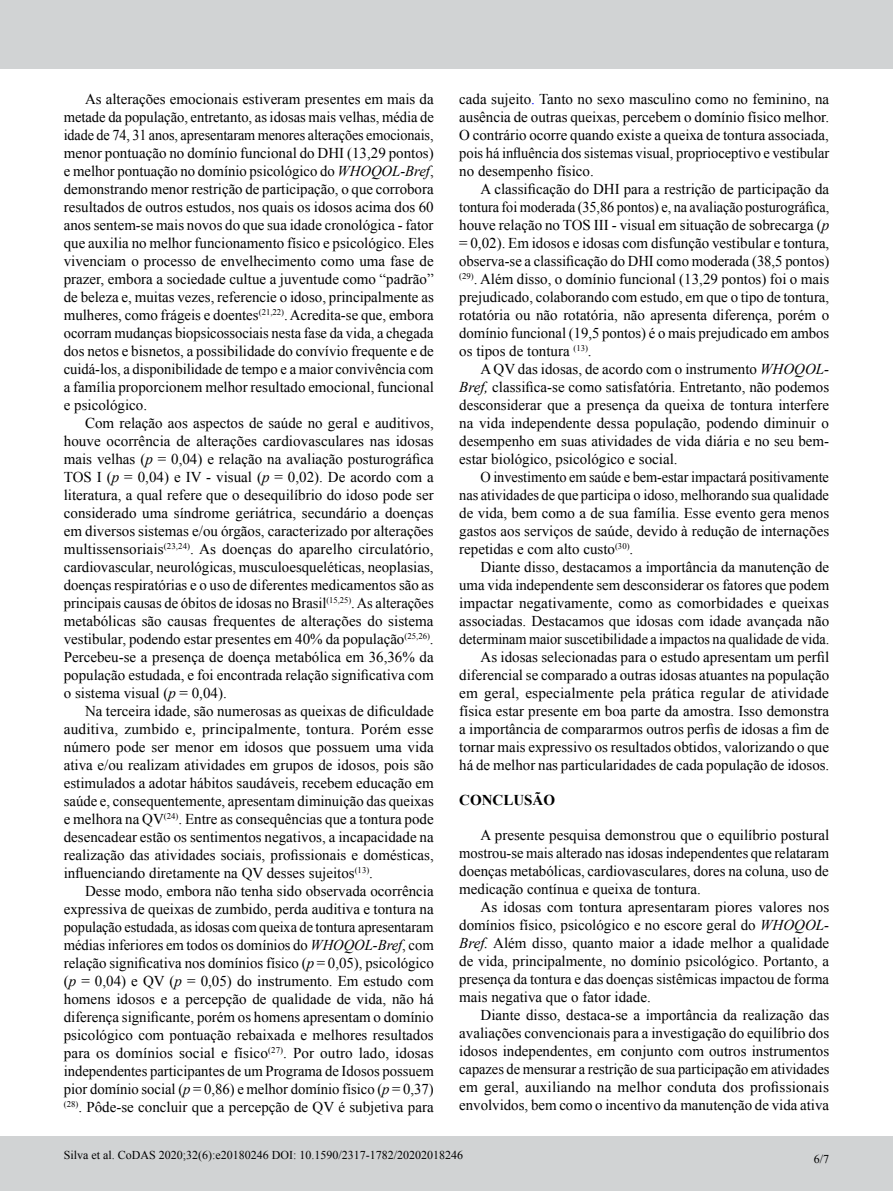
<style>
.page{position:relative;width:893px;height:1191px;background:#fff}
.page>*{position:absolute;margin:0;border:0;box-sizing:border-box;transform-origin:0 0}
.t1{font:15px/18px "Times New Roman";color:#000;text-align:justify}
.t2{font:15px/18px "Times New Roman";color:#000;text-align:justify;scale:.96 1}
.t3{font:700 15px "Times New Roman";color:#000}
.t4{font:12px "Times New Roman";color:#000}
.s1{font-style:italic}
.s2{color:#00f}
</style>
<div class="page">
<div style="left:0;top:1137px;width:893px;height:54px;background:#d1d3d4"></div>
<div style="left:0;top:0;width:893px;height:69px;background:#d1d3d4"></div>
<p class="t1" style="left:64px;top:90px;width:372px;text-indent:21px">As alterações emocionais estiveram presentes em mais da metade da população, entretanto, as idosas mais velhas, média de idade de 74, 31 anos, apresentaram menores alterações emocionais, menor pontuação no domínio funcional do DHI (13,29 pontos) e melhor pontuação no domínio psicológico do <span class="s1">WHOQOL-Bref</span>, demonstrando menor restrição de participação, o que corrobora resultados de outros estudos, nos quais os idosos acima dos 60 anos sentem-se mais novos do que sua idade cronológica - fator que auxilia no melhor funcionamento físico e psicológico. Eles vivenciam o processo de envelhecimento como uma fase de prazer, embora a sociedade cultue a juventude como “padrão” de beleza e, muitas vezes, referencie o idoso, principalmente as mulheres, como frágeis e doentes<sup>(21,22)</sup>. Acredita-se que, embora ocorram mudanças biopsicossociais nesta fase da vida, a chegada dos netos e bisnetos, a possibilidade do convívio frequente e de cuidá-los, a disponibilidade de tempo e a maior convivência com a família proporcionem melhor resultado emocional, funcional e psicológico.</p>
<p class="t1" style="left:64px;top:414px;width:372px;text-indent:21px">Com relação aos aspectos de saúde no geral e auditivos, houve ocorrência de alterações cardiovasculares nas idosas mais velhas (<span class="s1">p</span> = 0,04) e relação na avaliação posturográfica TOS I (<span class="s1">p</span> = 0,04) e IV - visual (<span class="s1">p</span> = 0,02). De acordo com a literatura, a qual refere que o desequilíbrio do idoso pode ser considerado uma síndrome geriátrica, secundário a doenças em diversos sistemas e/ou órgãos, caracterizado por alterações multissensoriais<sup>(23,24)</sup>. As doenças do aparelho circulatório, cardiovascular, neurológicas, musculoesqueléticas, neoplasias, doenças respiratórias e o uso de diferentes medicamentos são as principais causas de óbitos de idosas no Brasil<sup>(15,25)</sup>. As alterações metabólicas são causas frequentes de alterações do sistema vestibular, podendo estar presentes em 40% da população<sup>(25,26)</sup>.<br>Percebeu-se a presença de doença metabólica em 36,36% da população estudada, e foi encontrada relação significativa com o sistema visual (<span class="s1">p</span> = 0,04).</p>
<p class="t1" style="left:64px;top:702px;width:372px;text-indent:21px">Na terceira idade, são numerosas as queixas de dificuldade auditiva, zumbido e, principalmente, tontura. Porém esse número pode ser menor em idosos que possuem uma vida ativa e/ou realizam atividades em grupos de idosos, pois são estimulados a adotar hábitos saudáveis, recebem educação em saúde e, consequentemente, apresentam diminuição das queixas e melhora na QV<sup>(24)</sup>. Entre as consequências que a tontura pode desencadear estão os sentimentos negativos, a incapacidade na realização das atividades sociais, profissionais e domésticas, influenciando diretamente na QV desses sujeitos<sup>(13)</sup>.</p>
<p class="t1" style="left:64px;top:882px;width:372px;text-indent:21px">Desse modo, embora não tenha sido observada ocorrência expressiva de queixas de zumbido, perda auditiva e tontura na população estudada, as idosas com queixa de tontura apresentaram médias inferiores em todos os domínios do <span class="s1">WHOQOL-Bref</span>, com relação significativa nos domínios físico (<span class="s1">p</span> = 0,05), psicológico (<span class="s1">p</span> = 0,04) e QV (<span class="s1">p</span> = 0,05) do instrumento. Em estudo com homens idosos e a percepção de qualidade de vida, não há diferença significante, porém os homens apresentam o domínio psicológico com pontuação rebaixada e melhores resultados para os domínios social e físico<sup>(27)</sup>. Por outro lado, idosas independentes participantes de um Programa de Idosos possuem pior domínio social (<span class="s1">p</span> = 0,86) e melhor domínio físico (<span class="s1">p</span> = 0,37) <sup>(28)</sup>. Pôde-se concluir que a percepção de QV é subjetiva para</p>
<p class="t1" style="left:459px;top:90px;width:372px">cada sujeito<span class="s2">.</span> Tanto no sexo masculino como no feminino, na ausência de outras queixas, percebem o domínio físico melhor.<br>O contrário ocorre quando existe a queixa de tontura associada, pois há influência dos sistemas visual, proprioceptivo e vestibular no desempenho físico.</p>
<p class="t1" style="left:459px;top:180px;width:372px;text-indent:21px">A classificação do DHI para a restrição de participação da tontura foi moderada (35,86 pontos) e, na avaliação posturográfica, houve relação no TOS III - visual em situação de sobrecarga (<span class="s1">p </span>= 0,02). Em idosos e idosas com disfunção vestibular e tontura, observa-se a classificação do DHI como moderada (38,5 pontos) <sup>(29)</sup>. Além disso, o domínio funcional (13,29 pontos) foi o mais prejudicado, colaborando com estudo, em que o tipo de tontura, rotatória ou não rotatória, não apresenta diferença, porém o domínio funcional (19,5 pontos) é o mais prejudicado em ambos os tipos de tontura <sup>(13)</sup>.</p>
<p class="t1" style="left:459px;top:360px;width:371px;text-indent:21px">A QV das idosas, de acordo com o instrumento <span class="s1">WHOQOL-Bref,</span> classifica-se como satisfatória. Entretanto, não podemos desconsiderar que a presença da queixa de tontura interfere na vida independente dessa população, podendo diminuir o desempenho em suas atividades de vida diária e no seu bem&shy;estar biológico, psicológico e social.</p>
<p class="t2" style="left:459px;top:468px;width:387px;text-indent:21px">O investimento em saúde e bem-estar impactará positivamente nas atividades de que participa o idoso, melhorando sua qualidade de vida, bem como a de sua família. Esse evento gera menos gastos aos serviços de saúde, devido à redução de internações repetidas e com alto custo<sup>(30)</sup>.</p>
<p class="t1" style="left:459px;top:558px;width:372px;text-align:right">Diante disso, destacamos a importância da manutenção de uma vida independente sem desconsiderar os fatores que podem impactar negativamente, como as comorbidades e queixas associadas. Destacamos que idosas com idade avançada não determinam maior suscetibilidade a impactos na qualidade de vida.<br>As idosas selecionadas para o estudo apresentam um perfil diferencial se comparado a outras idosas atuantes na população em geral, especialmente pela prática regular de atividade física estar presente em boa parte da amostra. Isso demonstra a importância de compararmos outros perfis de idosas a fim de tornar mais expressivo os resultados obtidos, valorizando o que há de melhor nas particularidades de cada população de idosos.</p>
<p class="t3" style="left:459px;top:790px;width:97px">CONCLUSÃO</p>
<p class="t1" style="left:459px;top:826px;width:371px;text-indent:21px">A presente pesquisa demonstrou que o equilíbrio postural mostrou-se mais alterado nas idosas independentes que relataram doenças metabólicas, cardiovasculares, dores na coluna, uso de medicação contínua e queixa de tontura.</p>
<p class="t1" style="left:459px;top:898px;width:372px;text-indent:21px">As idosas com tontura apresentaram piores valores nos domínios físico, psicológico e no escore geral do <span class="s1">WHOQOL-Bref.</span> Além disso, quanto maior a idade melhor a qualidade de vida, principalmente, no domínio psicológico. Portanto, a presença da tontura e das doenças sistêmicas impactou de forma mais negativa que o fator idade.</p>
<p class="t1" style="left:459px;top:1006px;width:372px;text-indent:21px">Diante disso, destaca-se a importância da realização das avaliações convencionais para a investigação do equilíbrio dos idosos independentes, em conjunto com outros instrumentos capazes de mensurar a restrição de sua participação em atividades em geral, auxiliando na melhor conduta dos profissionais envolvidos, bem como o incentivo da manutenção de vida ativa</p>
<p class="t4" style="left:64px;top:1147px;width:401px">Silva et al. CoDAS 2020;32(6):e20180246 DOI: 10.1590/2317-1782/20202018246</p>
<p class="t4" style="left:814px;top:1151px;width:17px">6/7</p>
</div>
